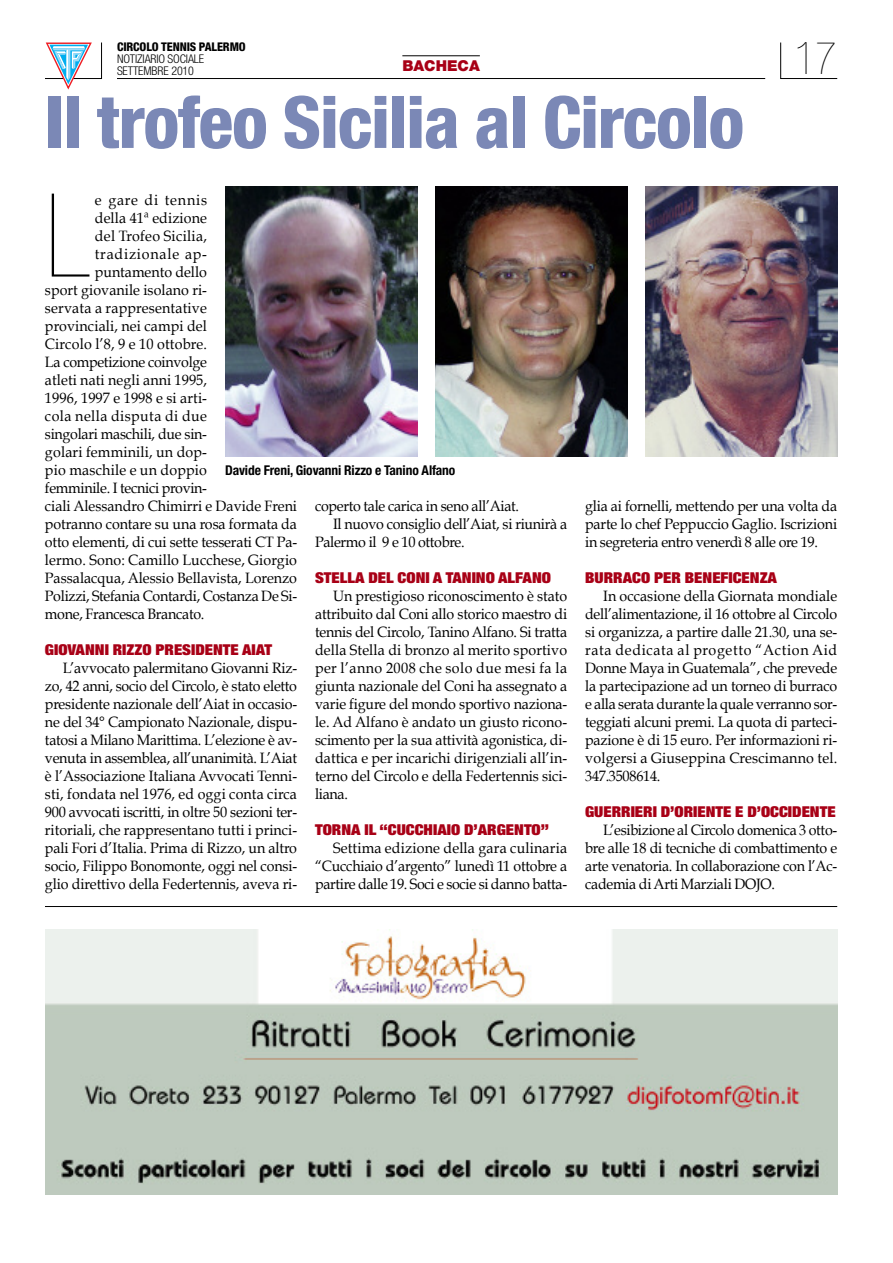
<style>
.page{position:relative;width:893px;height:1263px;background:#fff}
.page>*{position:absolute;margin:0;border:0;box-sizing:border-box;transform-origin:0 0}
.t1{font:900 condensed 116.1px "Helvetica Neue";color:#000}
.t2{font:800 condensed 72px "Helvetica Neue";letter-spacing:-.015em;color:#7b88b6}
.t3{font:900 condensed 45px "Helvetica Neue";color:#000}
.t4{font:15px/18px "Book Antiqua";letter-spacing:-.005em;color:#000;text-align:justify;scale:.95 1}
.t5{font:900 expanded 15px "Helvetica Neue";color:#a80016;scale:1.1 1}
.t6{font:15px "Book Antiqua";letter-spacing:.015em;color:#000;scale:.95 1}
.t7{font:15px "Book Antiqua";letter-spacing:.055em;color:#000;scale:.95 1}
.t8{font:15px "Book Antiqua";letter-spacing:.03em;color:#000;scale:.95 1}
.t9{font:15px "Book Antiqua";letter-spacing:.02em;color:#000;scale:.95 1}
.t10{font:900 15px "Helvetica Neue";color:#a80016}
.t11{font:700 condensed 13.5px "Helvetica Neue";letter-spacing:-.005em;color:#000}
.t12{font:300 condensed 12px/12px "Helvetica Neue";letter-spacing:-.01em;color:#000}
.t13{font:800 condensed 12px "Helvetica Neue";letter-spacing:-.01em;color:#000}
</style>
<div class="page">
<svg style="left:780px;top:42px;width:58px;height:37px"></svg>
<svg style="left:45px;top:42px;width:57px;height:47px"></svg>
<hr style="left:117px;top:78px;width:648px;height:1px;background:#000">
<hr style="left:402px;top:55px;width:78px;height:1px;background:#000">
<img style="left:45px;top:929px;width:792px;height:266px">
<hr style="left:45px;top:906px;width:792px;height:1px;background:#000">
<img style="left:225px;top:187px;width:192px;height:270px">
<img style="left:435px;top:187px;width:192px;height:270px">
<img style="left:645px;top:187px;width:192px;height:270px">
<p class="t13" style="left:117px;top:43px;width:130px">CIRCOLO TENNIS PALERMO</p>
<p class="t12" style="left:117px;top:54px;width:89px">NOTIZIARIO SOCIALE<br>SETTEMBRE 2010</p>
<p class="t10" style="left:402px;top:61px;width:79px">BACHECA</p>
<h2 class="t2" style="left:45px;top:97px;width:701px">Il trofeo Sicilia al Circolo</h2>
<h3 class="t3" style="left:794px;top:42px;width:44px">17</h3>
<h1 class="t1" style="left:45px;top:194px;width:49px">L</h1>
<p class="t7" style="left:95px;top:191px;width:120px">e gare di tennis</p>
<p class="t4" style="left:95px;top:209px;width:120px">della 41ª edizione</p>
<p class="t9" style="left:95px;top:227px;width:120px">del Trofeo Sicilia,</p>
<p class="t7" style="left:95px;top:245px;width:120px">tradizionale ap-</p>
<p class="t4" style="left:95px;top:263px;width:120px">puntamento dello</p>
<p class="t4" style="left:45px;top:281px;width:172px">sport giovanile isolano ri-</p>
<p class="t6" style="left:45px;top:299px;width:172px">servata a rappresentative</p>
<p class="t4" style="left:45px;top:317px;width:172px">provinciali, nei campi del</p>
<p class="t6" style="left:45px;top:335px;width:172px">Circolo l’8, 9 e 10 ottobre.</p>
<p class="t4" style="left:45px;top:353px;width:172px">La competizione coinvolge</p>
<p class="t4" style="left:45px;top:371px;width:172px">atleti nati negli anni 1995,</p>
<p class="t4" style="left:45px;top:389px;width:172px">1996, 1997 e 1998 e si arti-</p>
<p class="t8" style="left:45px;top:407px;width:172px">cola nella disputa di due</p>
<p class="t4" style="left:45px;top:425px;width:172px">singolari maschili, due sin-</p>
<p class="t4" style="left:45px;top:443px;width:172px">golari femminili, un dop-</p>
<p class="t6" style="left:45px;top:461px;width:172px">pio maschile e un doppio</p>
<p class="t4" style="left:45px;top:479px;width:172px">femminile. I tecnici provin-</p>
<p class="t4" style="left:45px;top:497px;width:267px">ciali Alessandro Chimirri e Davide Freni</p>
<p class="t4" style="left:45px;top:515px;width:267px">potranno contare su una rosa formata da</p>
<p class="t4" style="left:45px;top:533px;width:267px">otto elementi, di cui sette tesserati CT Pa-</p>
<p class="t4" style="left:45px;top:551px;width:267px">lermo. Sono: Camillo Lucchese, Giorgio</p>
<p class="t4" style="left:45px;top:569px;width:267px">Passalacqua, Alessio Bellavista, Lorenzo</p>
<p class="t4" style="left:45px;top:587px;width:267px">Polizzi, Stefania Contardi, Costanza De Si-</p>
<p class="t4" style="left:45px;top:605px;width:169px">mone, Francesca Brancato.</p>
<p class="t5" style="left:45px;top:644px;width:208px">GIOVANNI RIZZO PRESIDENTE AIAT</p>
<p class="t4" style="left:45px;top:659px;width:267px;text-indent:18px">L’avvocato palermitano Giovanni Riz&shy;zo, 42 anni, socio del Circolo, è stato eletto presidente nazionale dell’Aiat in occasio&shy;ne del 34° Campionato Nazionale, dispu&shy;tatosi a Milano Marittima. L’elezione è av&shy;venuta in assemblea, all’unanimità. L’Aiat è l’Associazione Italiana Avvocati Tenni&shy;sti, fondata nel 1976, ed oggi conta circa 900 avvocati iscritti, in oltre 50 sezioni ter&shy;ritoriali, che rappresentano tutti i princi&shy;pali Fori d’Italia. Prima di Rizzo, un altro socio, Filippo Bonomonte, oggi nel consi&shy;glio direttivo della Federtennis, aveva ri-</p>
<p class="t11" style="left:225px;top:465px;width:232px">Davide Freni, Giovanni Rizzo e Tanino Alfano</p>
<p class="t4" style="left:315px;top:497px;width:216px">coperto tale carica in seno all’Aiat.</p>
<p class="t4" style="left:333px;top:515px;width:248px">Il nuovo consiglio dell’Aiat, si riunirà a</p>
<p class="t4" style="left:315px;top:533px;width:159px">Palermo il 9 e 10 ottobre.</p>
<p class="t5" style="left:315px;top:572px;width:216px">STELLA DEL CONI A TANINO ALFANO</p>
<p class="t4" style="left:315px;top:587px;width:267px;text-indent:18px">Un prestigioso riconoscimento è stato attribuito dal Coni allo storico maestro di tennis del Circolo, Tanino Alfano. Si tratta della Stella di bronzo al merito sportivo per l’anno 2008 che solo due mesi fa la giunta nazionale del Coni ha assegnato a varie figure del mondo sportivo naziona&shy;le. Ad Alfano è andato un giusto ricono&shy;scimento per la sua attività agonistica, di&shy;dattica e per incarichi dirigenziali all’in&shy;terno del Circolo e della Federtennis sici&shy;liana.</p>
<p class="t5" style="left:315px;top:824px;width:214px">TORNA IL “CUCCHIAIO D’ARGENTO”</p>
<p class="t4" style="left:315px;top:839px;width:267px;text-indent:18px">Settima edizione della gara culinaria “Cucchiaio d’argento” lunedì 11 ottobre a partire dalle 19. Soci e socie si danno batta-</p>
<p class="t4" style="left:585px;top:497px;width:267px">glia ai fornelli, mettendo per una volta da parte lo chef Peppuccio Gaglio. Iscrizioni in segreteria entro venerdì 8 alle ore 19.</p>
<p class="t5" style="left:585px;top:572px;width:176px">BURRACO PER BENEFICENZA</p>
<p class="t4" style="left:585px;top:587px;width:267px;text-indent:18px">In occasione della Giornata mondiale dell’alimentazione, il 16 ottobre al Circolo si organizza, a partire dalle 21.30, una se&shy;rata dedicata al progetto “Action Aid Donne Maya in Guatemala”, che prevede la partecipazione ad un torneo di burraco e alla serata durante la quale verranno sor&shy;teggiati alcuni premi. La quota di parteci&shy;pazione è di 15 euro. Per informazioni ri&shy;volgersi a Giuseppina Crescimanno tel.<br>347.3508614.</p>
<p class="t5" style="left:585px;top:806px;width:229px">GUERRIERI D’ORIENTE E D’OCCIDENTE</p>
<p class="t4" style="left:585px;top:821px;width:267px;text-indent:18px">L’esibizione al Circolo domenica 3 otto&shy;bre alle 18 di tecniche di combattimento e arte venatoria. In collaborazione con l’Ac&shy;cademia di Arti Marziali DOJO.</p>
</div>
